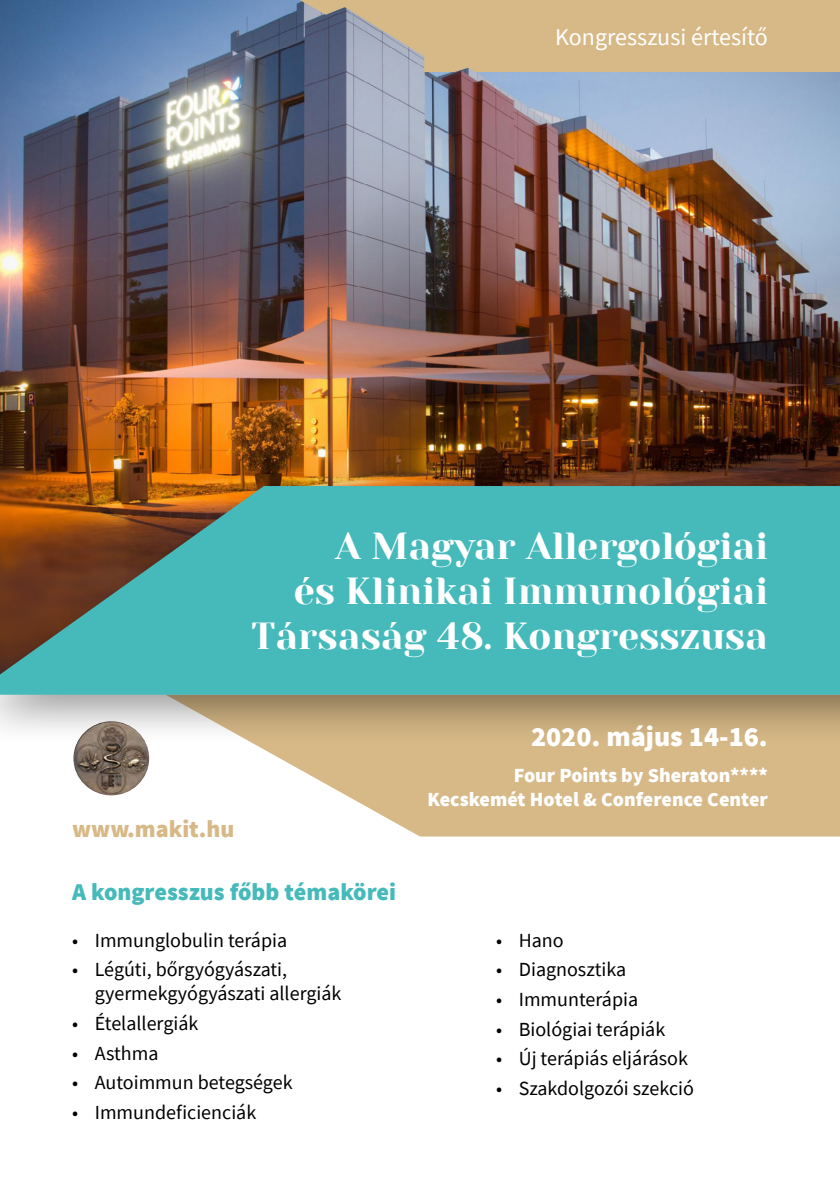
<style>
.page{position:relative;width:840px;height:1191px;background:#fff}
.page>*{position:absolute;margin:0;border:0;box-sizing:border-box;transform-origin:0 0}
.t1{font:37.6px/45px "Yeseva One";color:#fff;text-align:right}
.t2{font:900 28px "Source Sans Pro";color:#fff}
.t3{font:900 24px "Source Sans Pro";color:#46babb}
.t4{font:24px "Source Sans Pro";color:#fff}
.t5{font:900 24px "Source Sans Pro";color:#d7b987}
.t6{font:20px/24px "Source Sans Pro";color:#000}
.t7{font:900 20px/24px "Source Sans Pro";color:#fff;text-align:right}
</style>
<div class="page">
<img style="left:0;top:0;width:839px;height:462px">
<svg style="left:258px;top:746px;width:581px;height:90px;background:#dcc297"></svg>
<div style="left:0;top:462px;width:839px;height:284px;background:#000;opacity:.4"></div>
<svg style="left:0;top:486px;width:839px;height:208px;background:#4ea9a3"></svg>
<img style="left:73px;top:721px;width:76px;height:74px">
<svg style="left:299px;top:0;width:540px;height:72px;background:#c7af8a"></svg>
<p class="t4" style="left:555px;top:22px;width:214px">Kongresszusi értesítő</p>
<h1 class="t1" style="left:251px;top:524px;width:517px">A Magyar Allergológiai<br>és Klinikai Immunológiai<br>Társaság 48. Kongresszusa</h1>
<p class="t5" style="left:72px;top:813px;width:164px">www.makit.hu</p>
<p class="t3" style="left:72px;top:876px;width:325px">A kongresszus főbb témakörei</p>
<p class="t6" style="left:72px;top:927px;width:216px">• Immunglobulin terápia</p>
<p class="t6" style="left:95px;top:957px;width:248px;text-indent:-23px">• Légúti, bőrgyógyászati, gyermekgyógyászati allergiák</p>
<p class="t6" style="left:72px;top:1011px;width:128px">• Ételallergiák</p>
<p class="t6" style="left:72px;top:1040px;width:88px">• Asthma</p>
<p class="t6" style="left:72px;top:1070px;width:222px">• Autoimmun betegségek</p>
<p class="t6" style="left:72px;top:1100px;width:185px">• Immundeficienciák</p>
<h2 class="t2" style="left:530px;top:719px;width:238px">2020. május 14-16.</h2>
<p class="t7" style="left:427px;top:764px;width:341px">Four Points by Sheraton****<br>Kecskemét Hotel &amp; Conference Center</p>
<p class="t6" style="left:496px;top:927px;width:69px">• Hano</p>
<p class="t6" style="left:496px;top:957px;width:132px">• Diagnosztika</p>
<p class="t6" style="left:496px;top:987px;width:143px">• Immunterápia</p>
<p class="t6" style="left:496px;top:1016px;width:171px">• Biológiai terápiák</p>
<p class="t6" style="left:496px;top:1046px;width:193px">• Új terápiás eljárások</p>
<p class="t6" style="left:496px;top:1076px;width:199px">• Szakdolgozói szekció</p>
</div>
